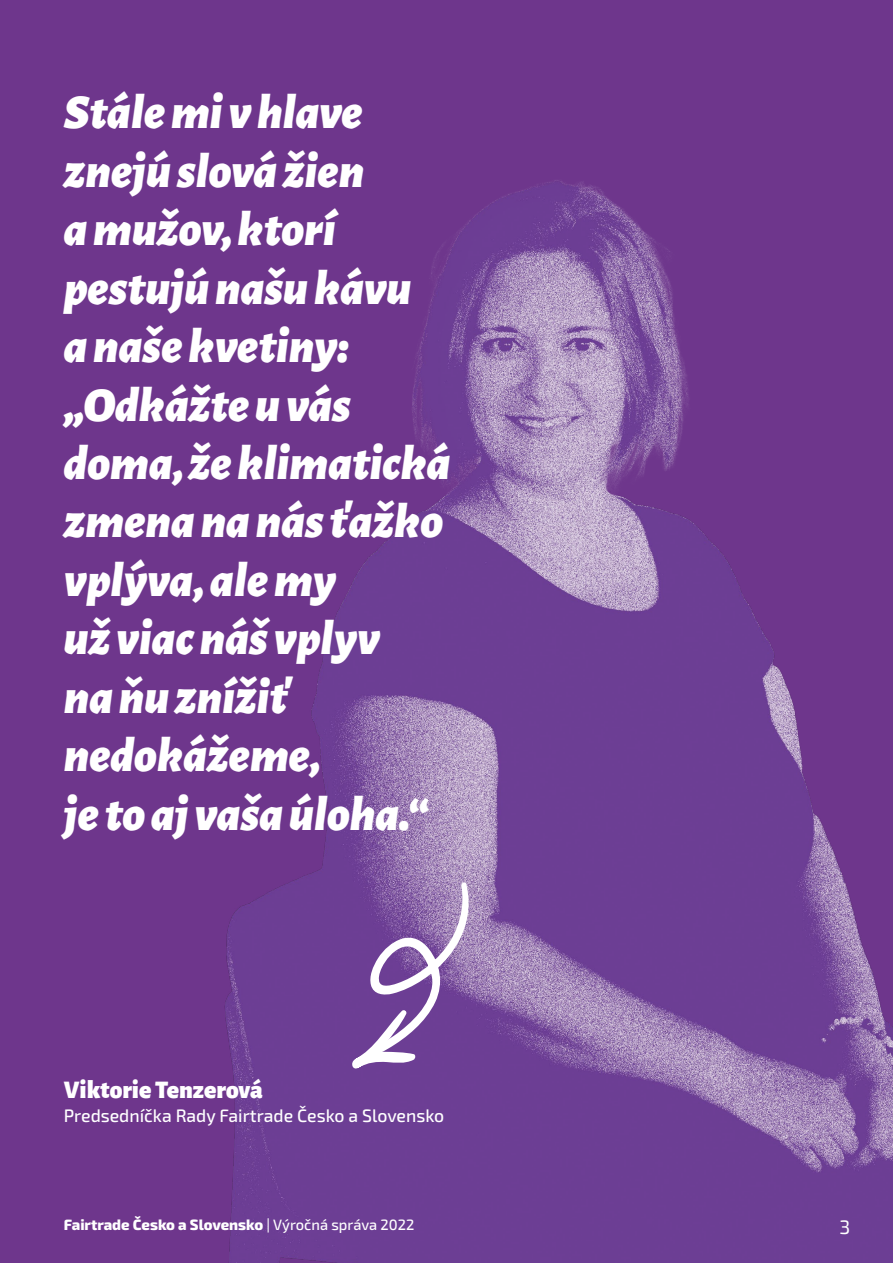
<style>
.page{position:relative;width:893px;height:1263px;background:#6e368c}
.page>*{position:absolute;margin:0;border:0;box-sizing:border-box;transform-origin:0 0}
.t1{font:italic 900 48.75px/58.5px "Alegreya Sans";color:#fff}
.t2{font:900 25.5px "Alegreya Sans";color:#fff}
.t3{font:19.5px "Exo 2";color:#fff}
.t4{font:500 18px "Exo 2";color:#fff}
.t5{font:800 15px "Exo 2";color:#fff}
.s1{font-weight:500}
</style>
<div class="page">
<img style="left:224px;top:180px;width:669px;height:1083px">
<svg style="left:350px;top:881px;width:122px;height:190px"></svg>
<p class="t1" style="left:64px;top:79px;width:388px">Stále mi v hlave znejú slová žien<br>a mužov, ktorí pestujú našu kávu<br>a naše kvetiny: „Odkážte u vás doma, že klimatická zmena na nás ťažko vplýva, ale my<br>už viac náš vplyv<br>na ňu znížiť nedokážeme,<br>je to aj vaša úloha.“</p>
<p class="t2" style="left:64px;top:1069px;width:201px">Viktorie Tenzerová</p>
<p class="t4" style="left:64px;top:1105px;width:382px">Predsedníčka Rady Fairtrade Česko a Slovensko</p>
<p class="t5" style="left:64px;top:1215px;width:352px">Fairtrade Česko a Slovensko <span class="s1">| Výročná správa 2022</span></p>
<p class="t3" style="left:839px;top:1216px;width:12px">3</p>
</div>
